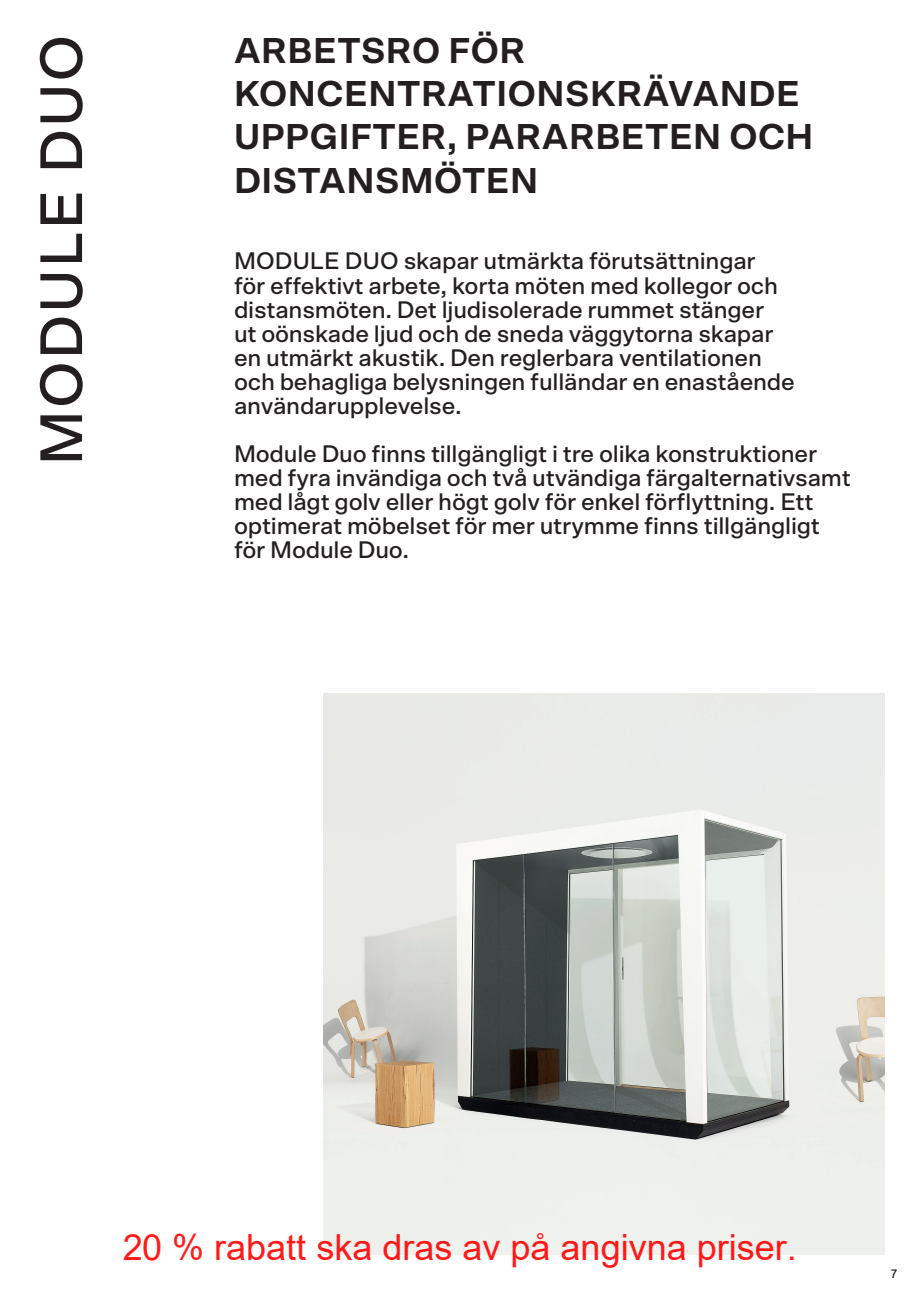
<style>
.page{position:relative;width:919px;height:1289px;background:#fff}
.page>*{position:absolute;margin:0;border:0;box-sizing:border-box;transform-origin:0 0}
.t1{font:500 60px "Scto Grotesk A";letter-spacing:.04em;color:#231f20}
.t2{font:700 36px/43.2px "Scto Grotesk A";letter-spacing:.015em;color:#231f20}
.t3{font:36px "Arial";color:rgb(255 0 0/.9)}
.t4{font:500 24px/24px "Scto Grotesk A";letter-spacing:-.01em;color:#231f20}
.t5{font:12px "Arial";color:#000}
</style>
<div class="page">
<img style="left:323px;top:693px;width:561px;height:561px">
<h1 class="t1" style="left:25px;top:465px;width:432px;rotate:-90deg">MODULE DUO</h1>
<h2 class="t2" style="left:234px;top:29px;width:581px">ARBETSRO FÖR<br>KONCENTRATIONSKRÄVANDE<br>UPPGIFTER, PARARBETEN OCH<br>DISTANSMÖTEN</h2>
<p class="t4" style="left:234px;top:249px;width:562px">MODULE DUO skapar utmärkta förutsättningar<br>för effektivt arbete, korta möten med kollegor och distansmöten. Det ljudisolerade rummet stänger<br>ut oönskade ljud och de sneda väggytorna skapar en utmärkt akustik. Den reglerbara ventilationen och behagliga belysningen fulländar en enastående användarupplevelse.</p>
<p class="t4" style="left:234px;top:441px;width:618px">Module Duo finns tillgängligt i tre olika konstruktioner med fyra invändiga och två utvändiga färgalternativsamt med lågt golv eller högt golv för enkel förflyttning. Ett optimerat möbelset för mer utrymme finns tillgängligt för Module Duo.</p>
<h2 class="t3" style="left:122px;top:1222px;width:676px">20 % rabatt ska dras av på angivna priser.</h2>
<p class="t5" style="left:890px;top:1265px;width:8px">7</p>
</div>
